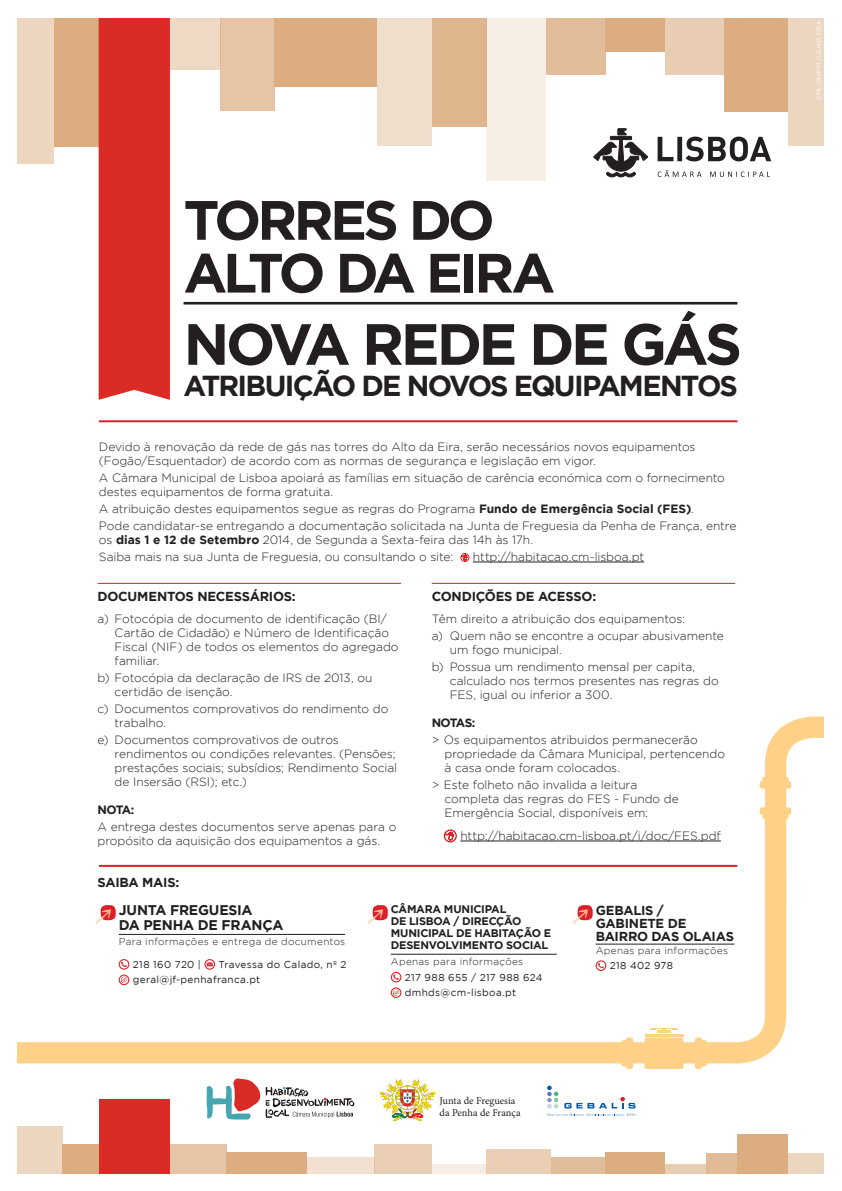
<style>
.page{position:relative;width:842px;height:1191px;background:#fff}
.page>*{position:absolute;margin:0;border:0;box-sizing:border-box;transform-origin:0 0}
.t1{font:700 58px "Gotham";letter-spacing:-.06em;color:#231f20}
.t2{font:700 55.3px/52.8px "Gotham";letter-spacing:-.07em;color:#231f20}
.t3{font:700 28.8px "Gotham";letter-spacing:-.065em;color:#231f20}
.t4{font:700 14px/15px "Gotham";letter-spacing:-.015em;color:#231f20}
.t5{font:700 13px/13px "Gotham";letter-spacing:-.02em;color:#231f20}
.t6{font:300 12px/14px "Gotham";letter-spacing:-.005em;color:#231f20}
.t7{font:700 12px "Gotham";letter-spacing:-.075em;color:#231f20}
.t8{font:700 11px/12px "Gotham";letter-spacing:-.025em;color:#231f20}
.t9{font:10.4px/12.5px "Minion Pro";color:#231f20}
.t10{font:10px/15px "Gotham";letter-spacing:.035em;color:#231f20}
.t11{font:300 10px "Gotham";letter-spacing:.03em;color:#231f20}
.t12{font:6px "Gotham";letter-spacing:.055em;color:#fff}
.s1{font-weight:700}
</style>
<div class="page">
<div style="left:275px;top:0;width:102px;height:87px;background:#dbad80"></div>
<div style="left:226px;top:1152px;width:81px;height:39px;background:#dbad80"></div>
<div style="left:0;top:0;width:54px;height:164px;background:#edd6bf"></div>
<div style="left:0;top:1125px;width:63px;height:66px;background:#edd6bf"></div>
<div style="left:54px;top:0;width:45px;height:146px;background:#dbad80"></div>
<div style="left:63px;top:1144px;width:36px;height:47px;background:#dbad80"></div>
<div style="left:99px;top:18px;width:71px;height:382px;background:#da2b27"></div>
<div style="left:99px;top:1099px;width:71px;height:92px;background:#da2b27"></div>
<div style="left:221px;top:0;width:54px;height:111px;background:#e5c5a6"></div>
<div style="left:170px;top:0;width:51px;height:70px;background:#eed9c4"></div>
<div style="left:170px;top:1144px;width:56px;height:47px;background:#e5c5a6"></div>
<div style="left:377px;top:0;width:55px;height:146px;background:#f0decc"></div>
<div style="left:374px;top:1144px;width:58px;height:47px;background:#e9ceb4"></div>
<div style="left:307px;top:1157px;width:67px;height:34px;background:#f2e1d1"></div>
<div style="left:432px;top:0;width:55px;height:127px;background:#deb58c"></div>
<div style="left:432px;top:1164px;width:55px;height:27px;background:#f7ede4"></div>
<div style="left:487px;top:0;width:59px;height:181px;background:#f7eee6"></div>
<div style="left:487px;top:1149px;width:64px;height:42px;background:#eacfb5"></div>
<div style="left:546px;top:0;width:59px;height:75px;background:#e2bd99"></div>
<div style="left:551px;top:1157px;width:54px;height:34px;background:#e2bd99"></div>
<div style="left:665px;top:0;width:59px;height:75px;background:#e9cdb2"></div>
<div style="left:665px;top:1164px;width:41px;height:27px;background:#e9cdb2"></div>
<div style="left:724px;top:0;width:64px;height:111px;background:#dbad80"></div>
<div style="left:737px;top:1134px;width:51px;height:57px;background:#dbad80"></div>
<div style="left:788px;top:0;width:54px;height:146px;background:#edd6bf"></div>
<div style="left:788px;top:1152px;width:54px;height:39px;background:#edd6bf"></div>
<div style="left:605px;top:0;width:60px;height:51px;background:#dbad80"></div>
<div style="left:605px;top:1152px;width:60px;height:39px;background:#dbad80"></div>
<div style="left:706px;top:1152px;width:31px;height:39px;background:#e1bb95"></div>
<hr style="left:184px;top:302px;width:553px;height:2px;background:#231f20">
<svg style="left:594px;top:129px;width:54px;height:48px"></svg>
<svg style="left:658px;top:170px;width:112px;height:7px"></svg>
<svg style="left:658px;top:137px;width:113px;height:24px"></svg>
<hr style="left:99px;top:420px;width:638px;height:2px;background:#db2028">
<svg style="left:17px;top:864px;width:770px;height:205px"></svg>
<svg style="left:754px;top:716px;width:70px;height:210px"></svg>
<div style="left:621px;top:1040px;width:8px;height:26px;background:#ffd188;border-radius:2px"></div>
<div style="left:626px;top:1037px;width:7px;height:32px;background:#ffd188;border-radius:2px"></div>
<div style="left:699px;top:1040px;width:8px;height:26px;background:#ffd188;border-radius:2px"></div>
<div style="left:695px;top:1037px;width:7px;height:32px;background:#ffd188;border-radius:2px"></div>
<div style="left:644px;top:1037px;width:39px;height:32px;background:#ffd188;border-radius:2px"></div>
<svg style="left:644px;top:1028px;width:39px;height:8px"></svg>
<div style="left:762px;top:776px;width:27px;height:8px;background:#ffd188;border-radius:2px"></div>
<div style="left:760px;top:781px;width:31px;height:7px;background:#ffd188;border-radius:2px"></div>
<div style="left:762px;top:812px;width:27px;height:7px;background:#ffd188;border-radius:2px"></div>
<div style="left:760px;top:807px;width:31px;height:7px;background:#ffd188;border-radius:2px"></div>
<svg style="left:207px;top:1078px;width:53px;height:41px"></svg>
<svg style="left:266px;top:1086px;width:88px;height:31px"></svg>
<img style="left:379px;top:1079px;width:56px;height:41px">
<svg style="left:547px;top:1085px;width:88px;height:31px"></svg>
<hr style="left:473px;top:562px;width:171px;height:1px;background:#231f20">
<div style="left:460px;top:553px;width:9px;height:9px;border:1px solid #db2028;border-radius:50%"></div>
<svg style="left:461px;top:554px;width:6px;height:7px"></svg>
<hr style="left:98px;top:583px;width:303px;height:1px;background:#db2028">
<hr style="left:432px;top:583px;width:303px;height:1px;background:#db2028">
<hr style="left:460px;top:840px;width:261px;height:1px;background:#231f20">
<div style="left:444px;top:829px;width:13px;height:13px;border:1px solid #db2028;border-radius:50%"></div>
<svg style="left:445px;top:831px;width:9px;height:9px"></svg>
<div style="left:0;top:0;width:842px;height:17px;background:#fff"></div>
<div style="left:0;top:1174px;width:842px;height:17px;background:#fff"></div>
<div style="left:0;top:0;width:16px;height:1191px;background:#fff"></div>
<div style="left:825px;top:0;width:17px;height:1191px;background:#fff"></div>
<p class="t2" style="left:184px;top:192px;width:373px">TORRES DO<br>ALTO DA EIRA</p>
<p class="t1" style="left:184px;top:311px;width:560px">NOVA REDE DE GÁS</p>
<p class="t3" style="left:184px;top:369px;width:556px">ATRIBUIÇÃO DE NOVOS EQUIPAMENTOS</p>
<p class="t6" style="left:99px;top:440px;width:598px">Devido à renovação da rede de gás nas torres do Alto da Eira, serão necessários novos equipamentos (Fogão/Esquentador) de acordo com as normas de segurança e legislação em vigor.</p>
<p class="t6" style="left:99px;top:470px;width:627px">A Câmara Municipal de Lisboa apoiará as famílias em situação de carência económica com o fornecimento destes equipamentos de forma gratuita.</p>
<p class="t6" style="left:99px;top:501px;width:596px">A atribuição destes equipamentos segue as regras do Programa <span class="s1">Fundo de Emergência Social (FES)</span>.</p>
<p class="t6" style="left:99px;top:518px;width:639px">Pode candidatar-se entregando a documentação solicitada na Junta de Freguesia da Penha de França, entre os <span class="s1">dias 1 e 12 de Setembro</span> 2014, de Segunda a Sexta-feira das 14h às 17h.</p>
<p class="t6" style="left:99px;top:549px;width:356px">Saiba mais na sua Junta de Freguesia, ou consultando o site:</p>
<p class="t6" style="left:473px;top:549px;width:173px">http://habitacao.cm-lisboa.pt</p>
<p class="t5" style="left:98px;top:589px;width:200px">DOCUMENTOS NECESSÁRIOS:</p>
<p class="t6" style="left:115px;top:612px;width:285px;text-indent:-17px">a) Fotocópia de documento de identificação (BI/ Cartão de Cidadão) e Número de Identificação Fiscal (NIF) de todos os elementos do agregado familiar.</p>
<p class="t6" style="left:115px;top:671px;width:259px;text-indent:-17px">b) Fotocópia da declaração de IRS de 2013, ou certidão de isenção.</p>
<p class="t6" style="left:115px;top:701px;width:275px;text-indent:-17px">c) Documentos comprovativos do rendimento do trabalho.</p>
<p class="t6" style="left:115px;top:732px;width:284px;text-indent:-17px">e) Documentos comprovativos de outros rendimentos ou condições relevantes. (Pensões; prestações sociais; subsídios; Rendimento Social de Insersão (RSI); etc.)</p>
<p class="t7" style="left:98px;top:803px;width:38px">NOTA:</p>
<p class="t6" style="left:98px;top:819px;width:300px">A entrega destes documentos serve apenas para o propósito da aquisição dos equipamentos a gás.</p>
<p class="t5" style="left:432px;top:589px;width:166px">CONDIÇÕES DE ACESSO:</p>
<p class="t6" style="left:432px;top:612px;width:255px">Têm direito a atribuição dos equipamentos:</p>
<p class="t6" style="left:450px;top:629px;width:275px;text-indent:-18px">a) Quem não se encontre a ocupar abusivamente um fogo municipal.</p>
<p class="t6" style="left:450px;top:659px;width:270px;text-indent:-18px">b) Possua um rendimento mensal per capita, calculado nos termos presentes nas regras do<br>FES, igual ou inferior a 300.</p>
<p class="t7" style="left:432px;top:716px;width:45px">NOTAS:</p>
<p class="t6" style="left:444px;top:732px;width:282px;text-indent:-13px">&gt; Os equipamentos atribuidos permanecerão propriedade da Câmara Municipal, pertencendo à casa onde foram colocados.</p>
<p class="t6" style="left:444px;top:777px;width:236px;text-indent:-13px">&gt; Este folheto não invalida a leitura completa das regras do FES - Fundo de<br>Emergência Social, disponíveis em:</p>
<p class="t6" style="left:460px;top:828px;width:262px">http://habitacao.cm-lisboa.pt/i/doc/FES.pdf</p>
<p class="t5" style="left:98px;top:875px;width:83px">SAIBA MAIS:</p>
<p class="t4" style="left:119px;top:902px;width:166px">JUNTA FREGUESIA<br>DA PENHA DE FRANÇA</p>
<p class="t11" style="left:119px;top:936px;width:228px">Para informações e entrega de documentos</p>
<p class="t10" style="left:133px;top:957px;width:70px">218 160 720 |</p>
<p class="t10" style="left:133px;top:957px;width:215px;text-indent:86px">Travessa do Calado, nº 2 geral@jf-penhafranca.pt</p>
<p class="t8" style="left:391px;top:903px;width:162px">CÂMARA MUNICIPAL<br>DE LISBOA / DIRECÇÃO<br>MUNICIPAL DE HABITAÇÃO E<br>DESENVOLVIMENTO SOCIAL</p>
<p class="t11" style="left:391px;top:956px;width:134px">Apenas para informações</p>
<p class="t10" style="left:405px;top:969px;width:139px">217 988 655 / 217 988 624 dmhds@cm-lisboa.pt</p>
<p class="t9" style="left:440px;top:1094px;width:82px">Junta de Freguesia da Penha de França</p>
<p class="t5" style="left:596px;top:903px;width:140px">GEBALIS /<br>GABINETE DE<br>BAIRRO DAS OLAIAS</p>
<p class="t11" style="left:596px;top:944px;width:134px">Apenas para informações</p>
<p class="t10" style="left:610px;top:958px;width:65px">218 402 978</p>
<p class="t12" style="left:815px;top:100px;width:80px;rotate:-90deg">CML/GVPM JULHO 2014</p>
</div>
